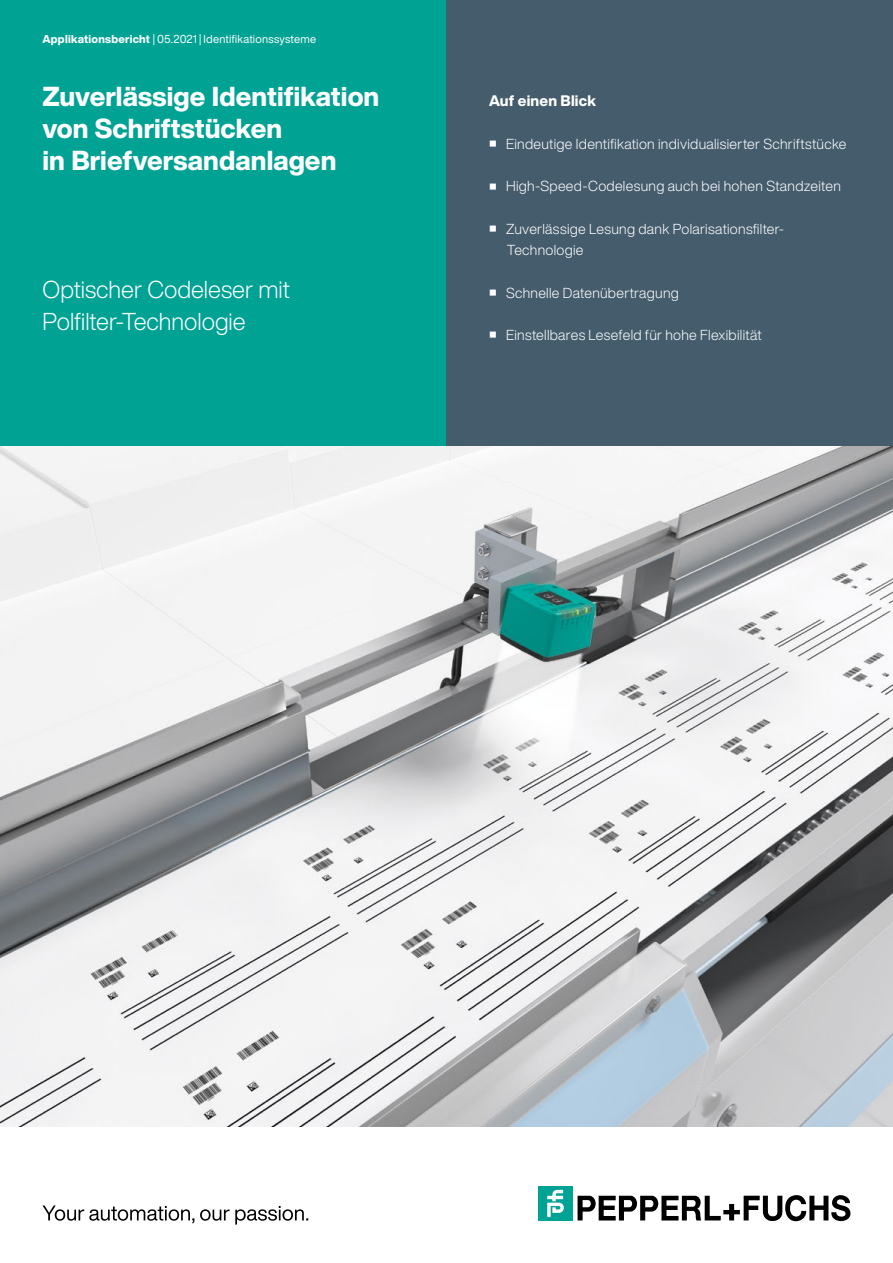
<style>
.page{position:relative;width:893px;height:1263px;background:#fff}
.page>*{position:absolute;margin:0;border:0;box-sizing:border-box;transform-origin:0 0}
.t1{font:800 27px/32px "Helvetica Now Display";letter-spacing:.005em;color:#fff}
.t2{font:300 24px/32px "Helvetica Now Display";color:#fff}
.t3{font:800 15px "Helvetica Now Display";letter-spacing:.01em;color:#fff}
.t4{font:300 14.25px/21.3px "Helvetica Now Display";letter-spacing:.02em;color:#fff}
.t5{font:11.25px "Helvetica Now Display";letter-spacing:.015em;color:#fff}
.s1{font-weight:800}
</style>
<div class="page">
<svg style="left:42px;top:1205px;width:266px;height:19px"></svg>
<svg style="left:578px;top:1195px;width:273px;height:26px"></svg>
<div style="left:539px;top:1186px;width:34px;height:34px;background:#00a294"></div>
<svg style="left:547px;top:1190px;width:17px;height:27px"></svg>
<div style="left:0;top:0;width:446px;height:446px;background:#00a294"></div>
<div style="left:446px;top:0;width:447px;height:446px;background:#455c6d"></div>
<img style="left:0;top:446px;width:893px;height:681px">
<p class="t5" style="left:43px;top:31px;width:275px"><span class="s1">Applikationsbericht</span> | 05.2021 | Identifikationssysteme</p>
<h1 class="t1" style="left:43px;top:81px;width:338px">Zuverlässige Identifikation von Schriftstücken<br>in Briefversandanlagen</h1>
<h2 class="t2" style="left:43px;top:273px;width:249px">Optischer Codeleser mit<br>Polfilter-Technologie</h2>
<p class="t3" style="left:489px;top:91px;width:109px">Auf einen Blick</p>
<p class="t4" style="left:490px;top:133px;width:358px"><sup>■</sup> Eindeutige Identifikation individualisierter Schriftstücke</p>
<p class="t4" style="left:490px;top:176px;width:353px"><sup>■</sup> High-Speed-Codelesung auch bei hohen Standzeiten</p>
<p class="t4" style="left:507px;top:218px;width:279px;text-indent:-17px"><sup>■</sup> Zuverlässige Lesung dank Polarisationsfilter-<br>Technologie</p>
<p class="t4" style="left:490px;top:282px;width:191px"><sup>■</sup> Schnelle Datenübertragung</p>
<p class="t4" style="left:490px;top:324px;width:273px"><sup>■</sup> Einstellbares Lesefeld für hohe Flexibilität</p>
</div>
